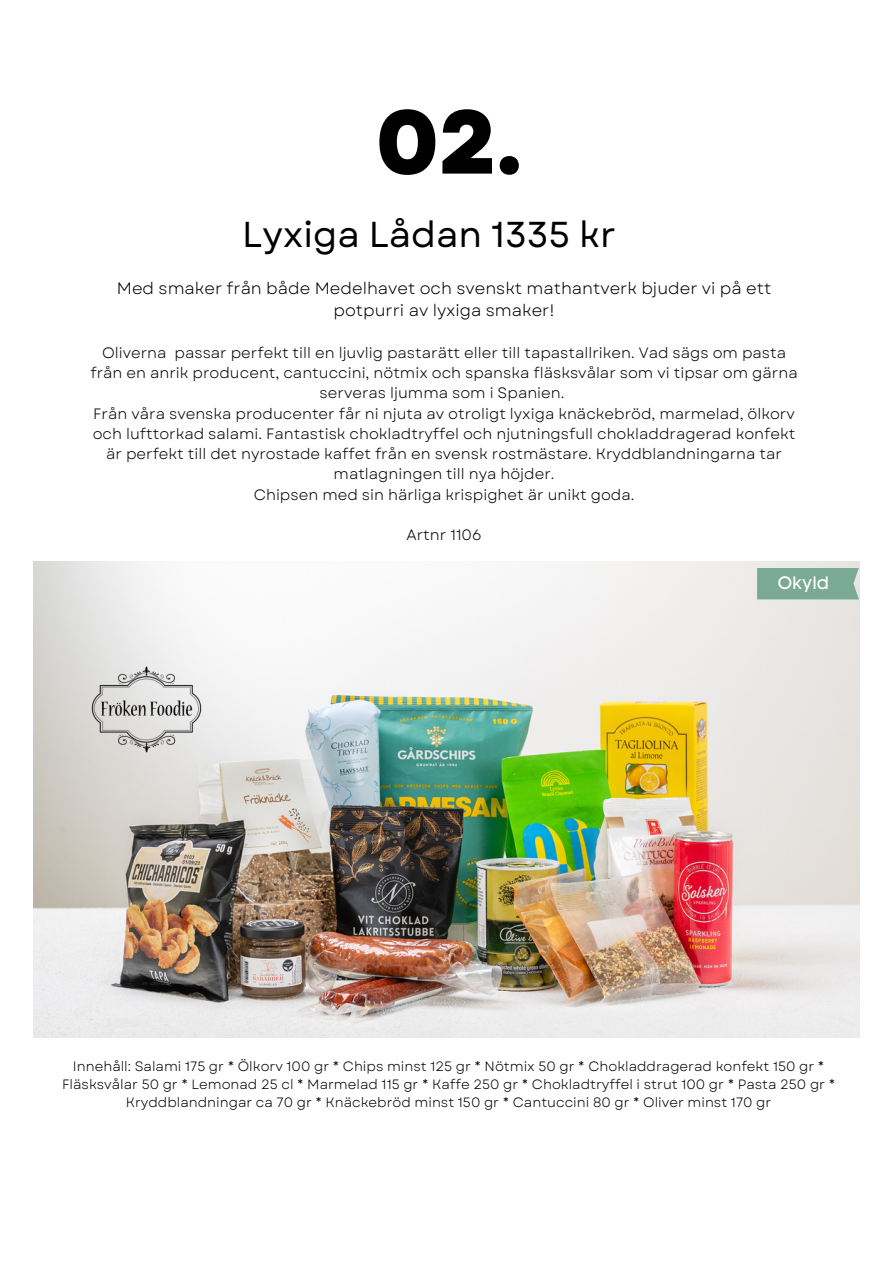
<style>
.page{position:relative;width:893px;height:1264px;background:#fff}
.page>*{position:absolute;margin:0;border:0;box-sizing:border-box;transform-origin:0 0}
.t1{font:800 89.85px "Garet";color:#000}
.t2{font:36px "Garet";color:#000}
.t3{font:18px "Code Pro Normal LC";color:#feffff}
.t4{font:16.5px/22.5px "Garet";color:#000;text-align:center}
.t5{font:15px/20.2px "Garet";color:#000;text-align:center}
.t6{font:13.5px/18px "Garet";color:#000;text-align:center}
</style>
<div class="page">
<img style="left:34px;top:561px;width:825px;height:476px">
<img style="left:89px;top:664px;width:115px;height:90px">
<div style="left:757px;top:567px;width:101px;height:32px;background:#7aa996"></div>
<p class="t1" style="left:376px;top:77px;width:147px">02.</p>
<p class="t2" style="left:242px;top:209px;width:375px">Lyxiga Lådan 1335 kr</p>
<p class="t4" style="left:117px;top:277px;width:656px">Med smaker från både Medelhavet och svenskt mathantverk bjuder vi på ett potpurri av lyxiga smaker!</p>
<p class="t5" style="left:90px;top:342px;width:708px">Oliverna passar perfekt till en ljuvlig pastarätt eller till tapastallriken. Vad sägs om pasta från en anrik producent, cantuccini, nötmix och spanska fläsksvålar som vi tipsar om gärna serveras ljumma som i Spanien.</p>
<p class="t5" style="left:93px;top:403px;width:704px">Från våra svenska producenter får ni njuta av otroligt lyxiga knäckebröd, marmelad, ölkorv och lufttorkad salami. Fantastisk chokladtryffel och njutningsfull chokladdragerad konfekt är perfekt till det nyrostade kaffet från en svensk rostmästare. Kryddblandningarna tar matlagningen till nya höjder.</p>
<p class="t5" style="left:254px;top:484px;width:382px">Chipsen med sin härliga krispighet är unikt goda.</p>
<p class="t5" style="left:406px;top:525px;width:76px">Artnr 1106</p>
<p class="t3" style="left:777px;top:572px;width:53px">Okyld</p>
<p class="t6" style="left:73px;top:1057px;width:752px">Innehåll: Salami 175 gr * Ölkorv 100 gr * Chips minst 125 gr * Nötmix 50 gr * Chokladdragerad konfekt 150 gr *</p>
<p class="t6" style="left:62px;top:1075px;width:774px">Fläsksvålar 50 gr * Lemonad 25 cl * Marmelad 115 gr * Kaffe 250 gr * Chokladtryffel i strut 100 gr * Pasta 250 gr *<br>Kryddblandningar ca 70 gr * Knäckebröd minst 150 gr * Cantuccini 80 gr * Oliver minst 170 gr</p>
</div>
